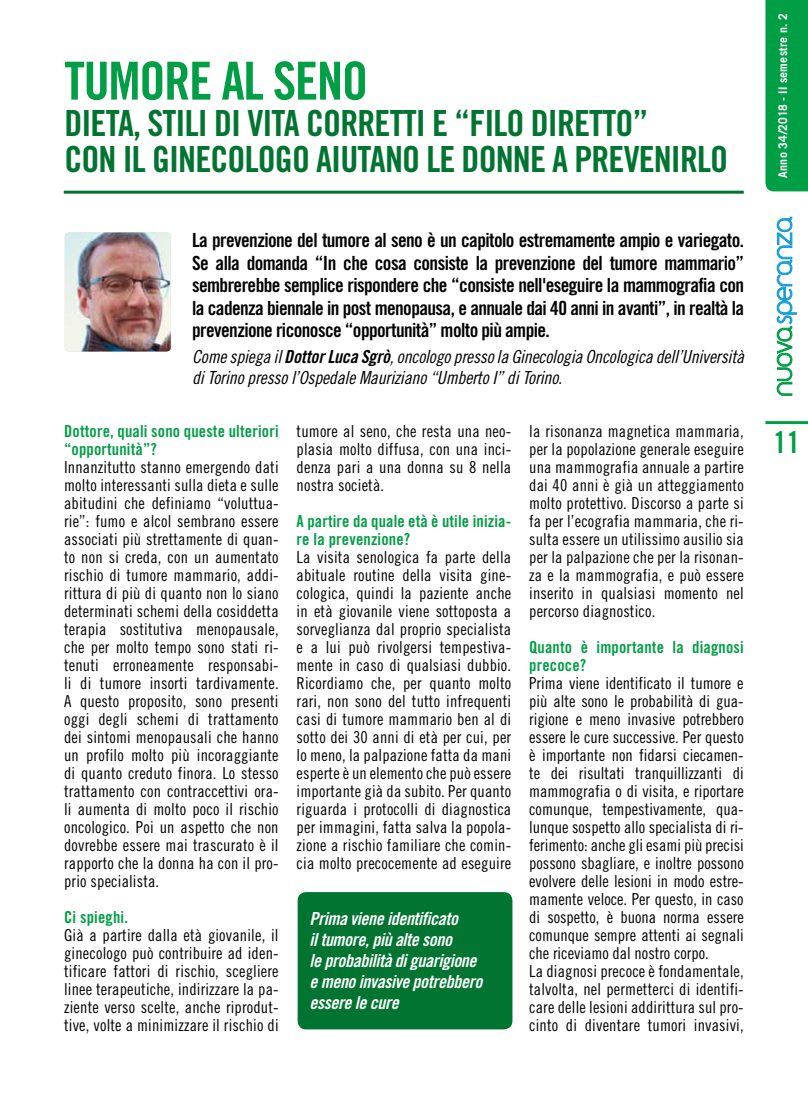
<style>
.page{position:relative;width:808px;height:1106px;background:#fff}
.page>*{position:absolute;margin:0;border:0;box-sizing:border-box;transform-origin:0 0}
.t1{font:52.5px "Trade Gothic Bold Cond Twenty";letter-spacing:-.025em;color:#009e45}
.t2{font:36px/36px "Trade Gothic Bold Cond Twenty";letter-spacing:-.025em;color:#007430}
.t3{font:30px "Trade Gothic Bold Cond Twenty";color:#009e45}
.t4{font:19.5px/22.5px "Trade Gothic Bold Cond Twenty";letter-spacing:-.03em;color:#000;text-align:justify}
.t5{font:18px/21px "Trade Gothic Cond Eighteen Obl";letter-spacing:-.01em;color:#000}
.t6{font:18px/21px "Trade Gothic Bold Cond Twenty Obl";letter-spacing:-.02em;color:#fff}
.t7{font:16.5px/18px "Trade Gothic Cond Eighteen";color:#000;text-align:justify}
.t8{font:16.5px/18px "Trade Gothic Bold Cond Twenty";letter-spacing:.01em;color:#009e45}
.t9{font:700 12px "Trade Gothic";letter-spacing:.025em;color:#fff}
.s1{font-family:"Trade Gothic Bold Cond Twenty Obl"}
</style>
<div class="page">
<svg style="left:777px;top:217px;width:20px;height:179px"></svg>
<div style="left:765px;top:0;width:43px;height:191px;background:#009e45"></div>
<hr style="left:765px;top:421px;width:43px;height:3px;background:#009e45">
<hr style="left:64px;top:191px;width:680px;height:3px;background:#007430">
<img style="left:65px;top:232px;width:106px;height:119px">
<div style="left:298px;top:892px;width:214px;height:137px;background:#007430;border-radius:9px"></div>
<h1 class="t1" style="left:64px;top:49px;width:305px">TUMORE AL SENO</h1>
<h2 class="t2" style="left:64px;top:104px;width:665px">DIETA, STILI DI VITA CORRETTI E “FILO DIRETTO”<br>CON IL GINECOLOGO AIUTANO LE DONNE A PREVENIRLO</h2>
<p class="t4" style="left:192px;top:229px;width:554px">La prevenzione del tumore al seno è un capitolo estremamente ampio e variegato.<br>Se alla domanda “In che cosa consiste la prevenzione del tumore mammario” sembrerebbe semplice rispondere che “consiste nell'eseguire la mammografia con la cadenza biennale in post menopausa, e annuale dai 40 anni in avanti”, in realtà la prevenzione riconosce “opportunità” molto più ampie.</p>
<p class="t5" style="left:192px;top:345px;width:554px">Come spiega il <span class="s1">Dottor Luca Sgrò</span>, oncologo presso la Ginecologia Oncologica dell’Università di Torino presso l’Ospedale Mauriziano “Umberto I” di Torino.</p>
<p class="t8" style="left:64px;top:422px;width:216px">Dottore, quali sono queste ulteriori “opportunità”?</p>
<p class="t7" style="left:64px;top:457px;width:216px">Innanzitutto stanno emergendo dati molto interessanti sulla dieta e sulle abitudini che definiamo “voluttua&shy;rie”: fumo e alcol sembrano essere associati più strettamente di quan&shy;to non si creda, con un aumentato rischio di tumore mammario, addi&shy;rittura di più di quanto non lo siano determinati schemi della cosiddetta terapia sostitutiva menopausale, che per molto tempo sono stati ri&shy;tenuti erroneamente responsabi&shy;li di tumore insorti tardivamente.<br>A questo proposito, sono presenti oggi degli schemi di trattamento dei sintomi menopausali che hanno un profilo molto più incoraggiante di quanto creduto finora. Lo stesso trattamento con contraccettivi ora&shy;li aumenta di molto poco il rischio oncologico. Poi un aspetto che non dovrebbe essere mai trascurato è il rapporto che la donna ha con il pro&shy;prio specialista.</p>
<p class="t8" style="left:64px;top:908px;width:65px">Ci spieghi.</p>
<p class="t7" style="left:64px;top:926px;width:216px">Già a partire dalla età giovanile, il ginecologo può contribuire ad iden&shy;tificare fattori di rischio, scegliere linee terapeutiche, indirizzare la pa&shy;ziente verso scelte, anche riprodut&shy;tive, volte a minimizzare il rischio di</p>
<p class="t7" style="left:297px;top:422px;width:216px">tumore al seno, che resta una neo&shy;plasia molto diffusa, con una inci&shy;denza pari a una donna su 8 nella nostra società.</p>
<p class="t8" style="left:297px;top:512px;width:216px">A partire da quale età è utile inizia&shy;re la prevenzione?</p>
<p class="t7" style="left:297px;top:548px;width:216px">La visita senologica fa parte della abituale routine della visita gine&shy;cologica, quindi la paziente anche in età giovanile viene sottoposta a sorveglianza dal proprio specialista e a lui può rivolgersi tempestiva&shy;mente in caso di qualsiasi dubbio.<br>Ricordiamo che, per quanto molto rari, non sono del tutto infrequenti casi di tumore mammario ben al di sotto dei 30 anni di età per cui, per lo meno, la palpazione fatta da mani esperte è un elemento che può essere importante già da subito. Per quanto riguarda i protocolli di diagnostica per immagini, fatta salva la popola&shy;zione a rischio familiare che comin&shy;cia molto precocemente ad eseguire</p>
<p class="t6" style="left:309px;top:908px;width:174px">Prima viene identificato<br>il tumore, più alte sono<br>le probabilità di guarigione e meno invasive potrebbero essere le cure</p>
<p class="t7" style="left:529px;top:422px;width:216px">la risonanza magnetica mammaria, per la popolazione generale eseguire una mammografia annuale a partire dai 40 anni è già un atteggiamento molto protettivo. Discorso a parte si fa per l’ecografia mammaria, che ri&shy;sulta essere un utilissimo ausilio sia per la palpazione che per la risonan&shy;za e la mammografia, e può essere inserito in qualsiasi momento nel percorso diagnostico.</p>
<p class="t8" style="left:529px;top:638px;width:216px">Quanto è importante la diagnosi precoce?</p>
<p class="t7" style="left:529px;top:674px;width:216px;text-align:left">Prima viene identificato il tumore e più alte sono le probabilità di gua&shy;rigione e meno invasive potrebbero essere le cure successive. Per questo è importante non fidarsi ciecamen&shy;te dei risultati tranquillizzanti di mammografia o di visita, e riportare comunque, tempestivamente, qua&shy;lunque sospetto allo specialista di ri&shy;ferimento: anche gli esami più precisi possono sbagliare, e inoltre possono evolvere delle lesioni in modo estre&shy;mamente veloce. Per questo, in caso di sospetto, è buona norma essere comunque sempre attenti ai segnali che riceviamo dal nostro corpo.<br>La diagnosi precoce è fondamentale, talvolta, nel permetterci di identifi&shy;care delle lesioni addirittura sul pro&shy;cinto di diventare tumori invasivi,</p>
<p class="t9" style="left:775px;top:178px;width:166px;rotate:-90deg">Anno 34/2018 - II semestre n. 2</p>
<h3 class="t3" style="left:773px;top:423px;width:28px">11</h3>
</div>
